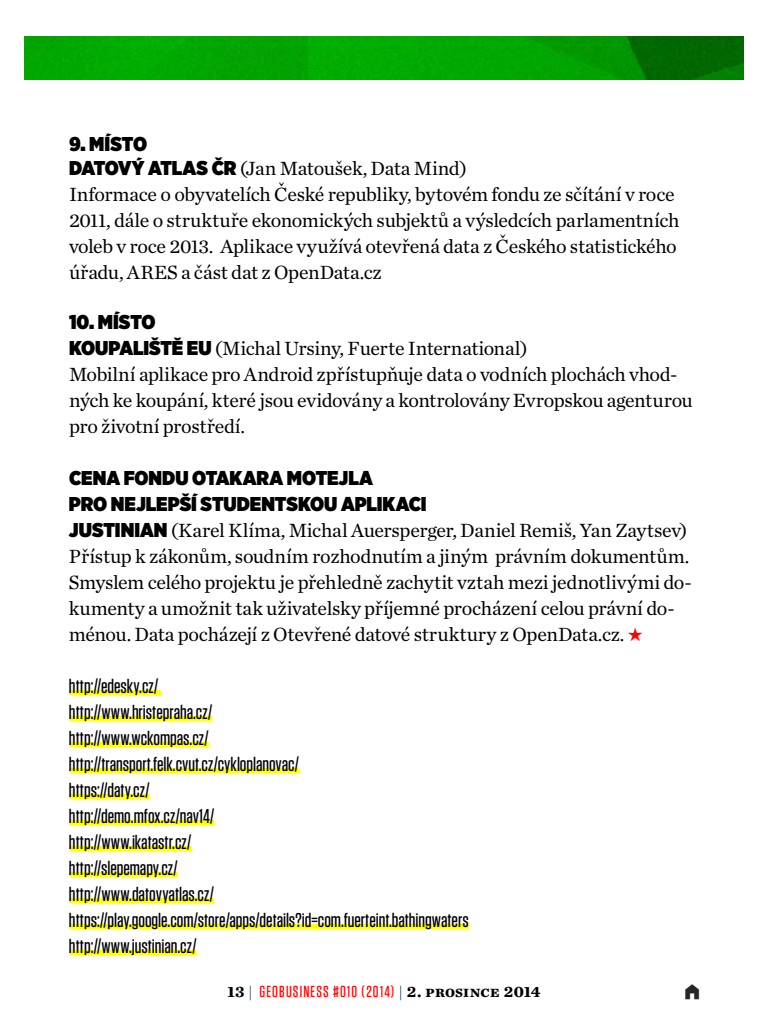
<style>
.page{position:relative;width:768px;height:1024px;background:#fff}
.page>*{position:absolute;margin:0;border:0;box-sizing:border-box;transform-origin:0 0}
.t1{font:20px/26px "Chronicle Text G1";letter-spacing:-.015em;color:#000}
.t2{font:500 20px/26px "Tungsten";color:#000}
.t3{font:900 20px/26px "Gotham Narrow";letter-spacing:-.005em;color:#000}
.t4{font:500 16px "Tungsten";letter-spacing:.075em;color:#f00}
.s1{font-family:"Gotham Narrow";font-weight:900}
.s2{color:#f00}
.s3{font-family:"Chronicle Text G1";font-weight:700;color:#000}
.s4{font-family:"Chronicle Text G1";font-weight:400;color:#1e4164}
</style>
<div class="page">
<div style="left:69px;top:690px;width:92px;height:5px;background:#ff0"></div>
<div style="left:69px;top:716px;width:143px;height:5px;background:#ff0"></div>
<div style="left:69px;top:742px;width:140px;height:5px;background:#ff0"></div>
<div style="left:69px;top:768px;width:230px;height:5px;background:#ff0"></div>
<div style="left:69px;top:794px;width:81px;height:5px;background:#ff0"></div>
<div style="left:69px;top:820px;width:145px;height:5px;background:#ff0"></div>
<div style="left:69px;top:846px;width:122px;height:5px;background:#ff0"></div>
<div style="left:69px;top:872px;width:109px;height:5px;background:#ff0"></div>
<div style="left:69px;top:898px;width:145px;height:5px;background:#ff0"></div>
<div style="left:69px;top:924px;width:400px;height:5px;background:#ff0"></div>
<div style="left:69px;top:950px;width:128px;height:5px;background:#ff0"></div>
<img style="left:24px;top:36px;width:720px;height:44px">
<p class="t3" style="left:69px;top:131px;width:80px">9. MÍSTO</p>
<p class="t1" style="left:69px;top:155px;width:612px"><span class="s1">DATOVÝ ATLAS ČR</span> (Jan Matoušek, Data Mind)<br>Informace o obyvatelích České republiky, bytovém fondu ze sčítání v roce 2011, dále o struktuře ekonomických subjektů a výsledcích parlamentních voleb v roce 2013. Aplikace využívá otevřená data z Českého statistického úřadu, ARES a část dat z OpenData.cz</p>
<p class="t3" style="left:69px;top:309px;width:88px">10. MÍSTO</p>
<p class="t1" style="left:69px;top:335px;width:625px"><span class="s1">KOUPALIŠTĚ EU</span> (Michal Ursiny, Fuerte International)<br>Mobilní aplikace pro Android zpřístupňuje data o vodních plochách vhod&shy;ných ke koupání, které jsou evidovány a kontrolovány Evropskou agenturou pro životní prostředí.</p>
<p class="t3" style="left:69px;top:465px;width:359px">CENA FONDU OTAKARA MOTEJLA<br>PRO NEJLEPŠÍ STUDENTSKOU APLIKACI</p>
<p class="t1" style="left:69px;top:517px;width:624px"><span class="s1">JUSTINIAN</span> (Karel Klíma, Michal Auersperger, Daniel Remiš, Yan Zaytsev)<br>Přístup k zákonům, soudním rozhodnutím a jiným právním dokumentům.<br>Smyslem celého projektu je přehledně zachytit vztah mezi jednotlivými do&shy;kumenty a umožnit tak uživatelsky příjemné procházení celou právní do&shy;ménou. Data pocházejí z Otevřené datové struktury z OpenData.cz. <span class="s2">•</span></p>
<p class="t2" style="left:69px;top:674px;width:401px">http://edesky.cz/<br>http://www.hristepraha.cz/<br>http://www.wckompas.cz/<br>http://transport.felk.cvut.cz/cykloplanovac/<br>https://daty.cz/<br>http://demo.mfox.cz/nav14/<br>http://www.ikatastr.cz/<br>http://slepemapy.cz/<br>http://www.datovyatlas.cz/ https://play.google.com/store/apps/details?id=com.fuerteint.bathingwaters http://www.justinian.cz/</p>
<p class="t4" style="left:227px;top:983px;width:315px"><span class="s3">13</span> <span class="s4">|</span> GeoBusiness #010 (2014) <span class="s4">|</span> <span class="s3">2. prosince 2014</span></p>
</div>
